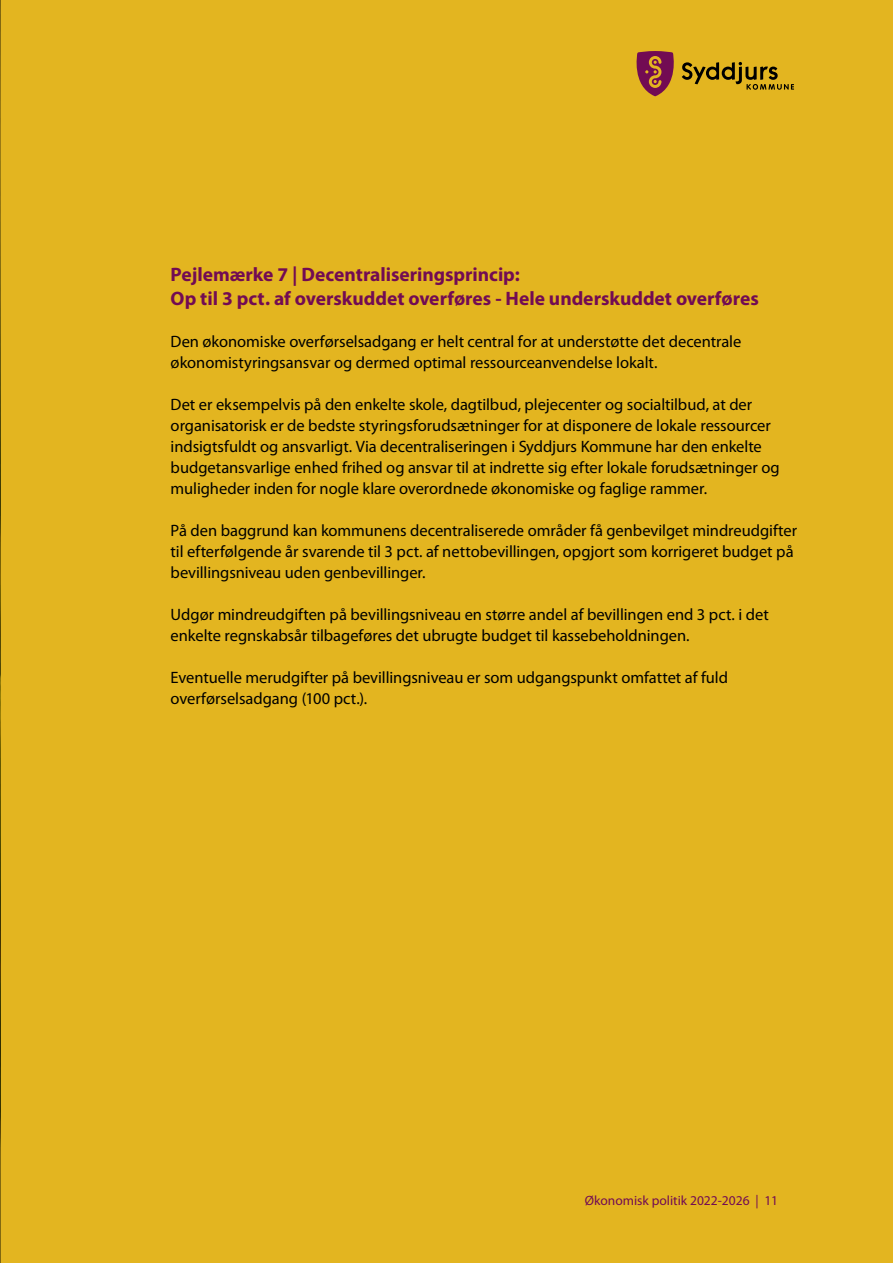
<style>
.page{position:relative;width:893px;height:1263px;background:#e3b520}
.page>*{position:absolute;margin:0;border:0;box-sizing:border-box;transform-origin:0 0}
.t1{font:700 19.5px/23.4px "Myriad Pro";color:#720b53}
.t2{font:16.5px/21px "Myriad Pro";color:#000}
.t3{font:13.5px "Myriad Pro";color:#720b53}
</style>
<div class="page">
<img style="left:0;top:0;width:1px;height:1263px">
<svg style="left:637px;top:51px;width:157px;height:45px"></svg>
<p class="t1" style="left:171px;top:262px;width:590px">Pejlemærke 7 | Decentraliseringsprincip:<br>Op til 3 pct. af overskuddet overføres - Hele underskuddet overføres</p>
<p class="t2" style="left:171px;top:330px;width:572px">Den økonomiske overførselsadgang er helt central for at understøtte det decentrale økonomistyringsansvar og dermed optimal ressourceanvendelse lokalt.</p>
<p class="t2" style="left:171px;top:393px;width:611px">Det er eksempelvis på den enkelte skole, dagtilbud, plejecenter og socialtilbud, at der organisatorisk er de bedste styringsforudsætninger for at disponere de lokale ressourcer indsigtsfuldt og ansvarligt. Via decentraliseringen i Syddjurs Kommune har den enkelte budgetansvarlige enhed frihed og ansvar til at indrette sig efter lokale forudsætninger og muligheder inden for nogle klare overordnede økonomiske og faglige rammer.</p>
<p class="t2" style="left:171px;top:519px;width:628px">På den baggrund kan kommunens decentraliserede områder få genbevilget mindreudgifter til efterfølgende år svarende til 3 pct. af nettobevillingen, opgjort som korrigeret budget på bevillingsniveau uden genbevillinger.</p>
<p class="t2" style="left:171px;top:603px;width:600px">Udgør mindreudgiften på bevillingsniveau en større andel af bevillingen end 3 pct. i det enkelte regnskabsår tilbageføres det ubrugte budget til kassebeholdningen.</p>
<p class="t2" style="left:171px;top:666px;width:559px">Eventuelle merudgifter på bevillingsniveau er som udgangspunkt omfattet af fuld overførselsadgang (100 pct.).</p>
<p class="t3" style="left:585px;top:1192px;width:195px">Økonomisk politik 2022-2026 | 11</p>
</div>
